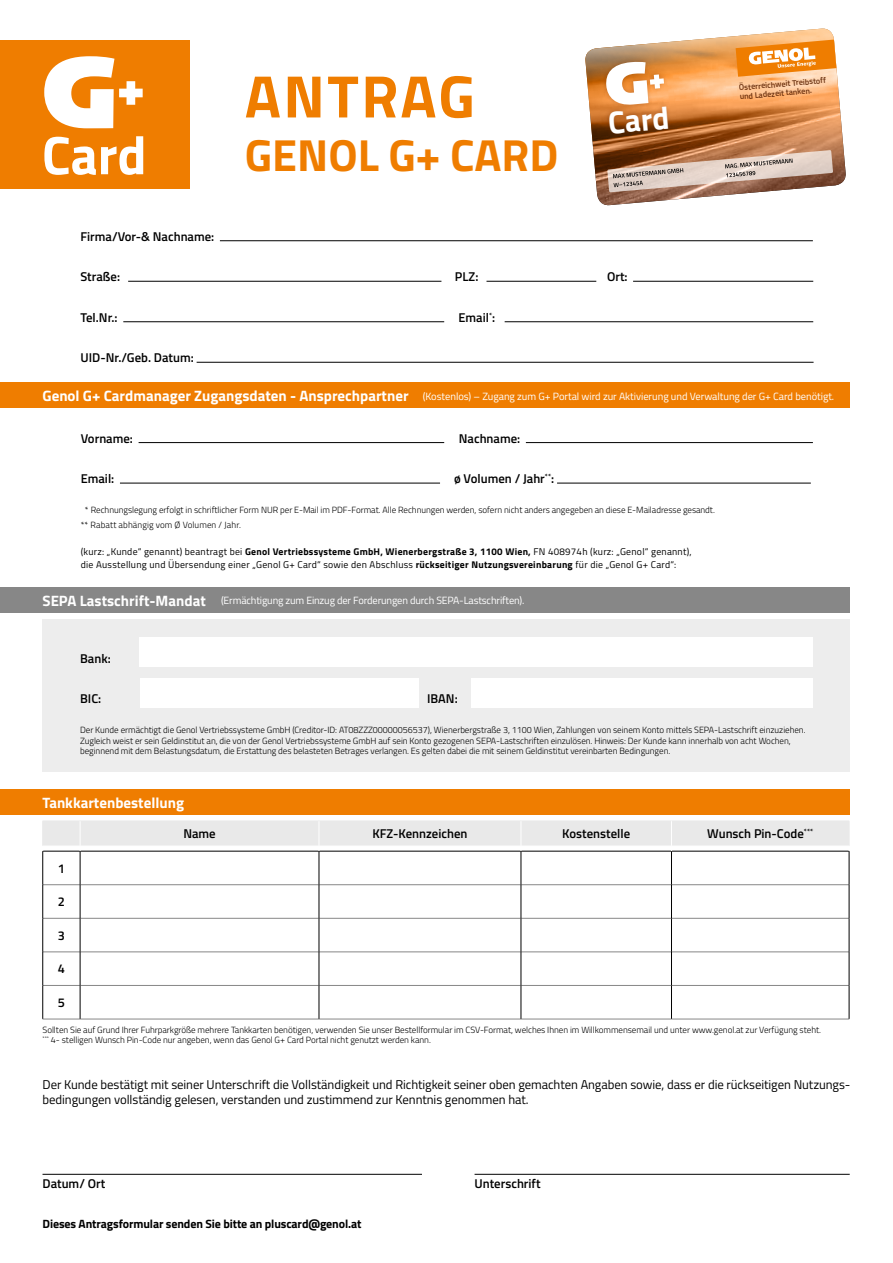
<style>
.page{position:relative;width:893px;height:1263px;background:#fff}
.page>*{position:absolute;margin:0;border:0;box-sizing:border-box;transform-origin:0 0}
.t1{font:700 60px "Titillium";letter-spacing:.04em;color:#ef7d00}
.t2{font:700 54.3px "Titillium";color:#fff}
.t3{font:700 45px "Titillium";color:#ef7d00}
.t4{font:700 31.8px "Titillium";color:#fff}
.t5{font:700 15px "Titillium";color:#fff}
.t6{font:12.75px/15.3px "Titillium";letter-spacing:-.005em;color:#000}
.t7{font:600 12.75px "Titillium";color:#000}
.t8{font:700 12px "Titillium";letter-spacing:-.01em;color:#000}
.t9{font:10.5px "Titillium";letter-spacing:-.015em;color:#fff}
.t10{font:9.75px/13.5px "Titillium";letter-spacing:.025em;color:#000}
.t11{font:300 9px/10.5px "Titillium";letter-spacing:-.005em;color:#000}
.t12{font:600 8.1px/9px "Titillium";color:#5b2000}
.s1{font-weight:700;font-size:15px}
.s2{font-weight:700}
</style>
<div class="page">
<hr style="left:220px;top:240px;width:593px;height:1px;background:#000">
<hr style="left:128px;top:281px;width:313px;height:1px;background:#000">
<hr style="left:486px;top:281px;width:110px;height:1px;background:#000">
<hr style="left:633px;top:281px;width:180px;height:1px;background:#000">
<hr style="left:123px;top:321px;width:321px;height:1px;background:#000">
<hr style="left:505px;top:321px;width:308px;height:1px;background:#000">
<hr style="left:197px;top:362px;width:617px;height:1px;background:#000">
<hr style="left:139px;top:442px;width:305px;height:1px;background:#000">
<hr style="left:526px;top:442px;width:287px;height:1px;background:#000">
<hr style="left:120px;top:483px;width:320px;height:1px;background:#000">
<hr style="left:557px;top:483px;width:254px;height:1px;background:#000">
<div style="left:0;top:382px;width:850px;height:26px;background:#ef7d00"></div>
<div style="left:43px;top:619px;width:807px;height:153px;background:#ededed"></div>
<div style="left:140px;top:637px;width:673px;height:30px;background:#fff"></div>
<div style="left:140px;top:678px;width:279px;height:29px;background:#fff"></div>
<div style="left:472px;top:678px;width:341px;height:29px;background:#fff"></div>
<div style="left:0;top:587px;width:850px;height:26px;background:#878787"></div>
<hr style="left:43px;top:884px;width:37px;height:1px;background:#878787">
<hr style="left:80px;top:884px;width:239px;height:1px;background:#878787">
<hr style="left:319px;top:884px;width:202px;height:1px;background:#878787">
<hr style="left:521px;top:884px;width:150px;height:1px;background:#878787">
<hr style="left:672px;top:884px;width:177px;height:1px;background:#878787">
<hr style="left:43px;top:918px;width:37px;height:1px;background:#878787">
<hr style="left:80px;top:918px;width:239px;height:1px;background:#878787">
<hr style="left:319px;top:918px;width:202px;height:1px;background:#878787">
<hr style="left:521px;top:918px;width:150px;height:1px;background:#878787">
<hr style="left:672px;top:918px;width:177px;height:1px;background:#878787">
<hr style="left:43px;top:952px;width:37px;height:1px;background:#878787">
<hr style="left:80px;top:952px;width:239px;height:1px;background:#878787">
<hr style="left:319px;top:952px;width:202px;height:1px;background:#878787">
<hr style="left:521px;top:952px;width:150px;height:1px;background:#878787">
<hr style="left:672px;top:952px;width:177px;height:1px;background:#878787">
<hr style="left:43px;top:985px;width:37px;height:1px;background:#878787">
<hr style="left:80px;top:985px;width:239px;height:1px;background:#878787">
<hr style="left:319px;top:985px;width:202px;height:1px;background:#878787">
<hr style="left:521px;top:985px;width:150px;height:1px;background:#878787">
<hr style="left:672px;top:985px;width:177px;height:1px;background:#878787">
<hr style="left:43px;top:1019px;width:37px;height:1px;background:#878787">
<hr style="left:80px;top:1019px;width:239px;height:1px;background:#878787">
<hr style="left:319px;top:1019px;width:202px;height:1px;background:#878787">
<hr style="left:521px;top:1019px;width:150px;height:1px;background:#878787">
<hr style="left:671px;top:1019px;width:178px;height:1px;background:#878787">
<hr style="left:42px;top:851px;width:1px;height:34px;background:#000">
<hr style="left:80px;top:851px;width:1px;height:34px;background:#000">
<hr style="left:319px;top:851px;width:1px;height:34px;background:#000">
<hr style="left:521px;top:851px;width:1px;height:34px;background:#000">
<hr style="left:671px;top:851px;width:1px;height:34px;background:#000">
<hr style="left:849px;top:851px;width:1px;height:34px;background:#000">
<hr style="left:42px;top:885px;width:1px;height:33px;background:#000">
<hr style="left:80px;top:885px;width:1px;height:33px;background:#000">
<hr style="left:319px;top:885px;width:1px;height:33px;background:#000">
<hr style="left:521px;top:885px;width:1px;height:33px;background:#000">
<hr style="left:671px;top:885px;width:1px;height:33px;background:#000">
<hr style="left:849px;top:885px;width:1px;height:33px;background:#000">
<hr style="left:42px;top:918px;width:1px;height:34px;background:#000">
<hr style="left:80px;top:918px;width:1px;height:34px;background:#000">
<hr style="left:319px;top:918px;width:1px;height:34px;background:#000">
<hr style="left:521px;top:918px;width:1px;height:34px;background:#000">
<hr style="left:671px;top:918px;width:1px;height:34px;background:#000">
<hr style="left:849px;top:918px;width:1px;height:34px;background:#000">
<hr style="left:42px;top:952px;width:1px;height:33px;background:#000">
<hr style="left:80px;top:952px;width:1px;height:33px;background:#000">
<hr style="left:319px;top:952px;width:1px;height:33px;background:#000">
<hr style="left:521px;top:952px;width:1px;height:33px;background:#000">
<hr style="left:671px;top:952px;width:1px;height:33px;background:#000">
<hr style="left:849px;top:952px;width:1px;height:33px;background:#000">
<hr style="left:42px;top:985px;width:1px;height:34px;background:#000">
<hr style="left:80px;top:985px;width:1px;height:34px;background:#000">
<hr style="left:319px;top:985px;width:1px;height:34px;background:#000">
<hr style="left:521px;top:985px;width:1px;height:34px;background:#000">
<hr style="left:671px;top:985px;width:1px;height:34px;background:#000">
<hr style="left:849px;top:985px;width:1px;height:34px;background:#000">
<hr style="left:43px;top:851px;width:37px;height:1px;background:#000">
<hr style="left:80px;top:851px;width:239px;height:1px;background:#000">
<hr style="left:319px;top:851px;width:202px;height:1px;background:#000">
<hr style="left:521px;top:851px;width:150px;height:1px;background:#000">
<hr style="left:671px;top:851px;width:178px;height:1px;background:#000">
<svg style="left:42px;top:821px;width:808px;height:30px"></svg>
<div style="left:0;top:789px;width:850px;height:26px;background:#ef7d00"></div>
<hr style="left:43px;top:1174px;width:379px;height:1px;background:#000">
<hr style="left:475px;top:1174px;width:375px;height:1px;background:#000">
<svg style="left:592px;top:139px;width:254px;height:66px;background:#b07853"></svg>
<svg style="left:607px;top:150px;width:226px;height:56px"></svg>
<svg style="left:585px;top:29px;width:258px;height:110px"></svg>
<div style="left:0;top:40px;width:190px;height:149px;background:#ef7d00"></div>
<svg style="left:44px;top:56px;width:99px;height:72px"></svg>
<h2 class="t2" style="left:42px;top:114px;width:106px">Card</h2>
<h1 class="t1" style="left:245px;top:51px;width:232px">ANTRAG</h1>
<h3 class="t3" style="left:245px;top:121px;width:315px">GENOL G+ CARD</h3>
<h3 class="t4" style="left:606px;top:98px;width:63px;rotate:-5deg">Card</h3>
<h3 class="t7" style="left:80px;top:227px;width:135px">Firma/Vor-&amp; Nachname:</h3>
<h3 class="t7" style="left:80px;top:267px;width:41px">Straße:</h3>
<h3 class="t7" style="left:455px;top:267px;width:25px">PLZ:</h3>
<h3 class="t7" style="left:607px;top:267px;width:22px">Ort:</h3>
<h3 class="t7" style="left:80px;top:308px;width:39px">Tel.Nr.:</h3>
<h3 class="t7" style="left:458px;top:308px;width:38px">Email<sup>*</sup>:</h3>
<h3 class="t7" style="left:80px;top:348px;width:115px">UID-Nr./Geb. Datum:</h3>
<p class="t12" style="left:739px;top:83px;width:89px;rotate:-5deg">Österreichweit Treibstoff und Ladezeit tanken.</p>
<p class="t9" style="left:43px;top:389px;width:793px"><span class="s1">Genol G+ Cardmanager Zugangsdaten - Ansprechpartner</span> (Kostenlos) – Zugang zum G+ Portal wird zur Aktivierung und Verwaltung der G+ Card benötigt.</p>
<h3 class="t7" style="left:81px;top:429px;width:54px">Vorname:</h3>
<h3 class="t7" style="left:459px;top:429px;width:63px">Nachname:</h3>
<h3 class="t7" style="left:81px;top:469px;width:35px">Email:</h3>
<h3 class="t7" style="left:454px;top:469px;width:102px">ø Volumen / Jahr<sup>**</sup>:</h3>
<p class="t11" style="left:81px;top:502px;width:636px;line-height:14.7px;text-indent:4px">* Rechnungslegung erfolgt in schriftlicher Form NUR per E-Mail im PDF-Format. Alle Rechnungen werden, sofern nicht anders angegeben an diese E-Mailadresse gesandt. ** Rabatt abhängig vom Ø Volumen / Jahr.</p>
<p class="t10" style="left:81px;top:544px;width:612px">(kurz: „Kunde“ genannt) beantragt bei <span class="s2">Genol Vertriebssysteme GmbH, Wienerbergstraße 3, 1100 Wien,</span> FN 408974h (kurz: „Genol“ genannt), die Ausstellung und Übersendung einer „Genol G+ Card“ sowie den Abschluss <span class="s2">rückseitiger Nutzungsvereinbarung</span> für die „Genol G+ Card“:</p>
<p class="t9" style="left:43px;top:593px;width:483px"><span class="s1">SEPA Lastschrift-Mandat</span> (Ermächtigung zum Einzug der Forderungen durch SEPA-Lastschriften).</p>
<h3 class="t7" style="left:80px;top:648px;width:32px">Bank:</h3>
<h3 class="t7" style="left:80px;top:689px;width:23px">BIC:</h3>
<h3 class="t7" style="left:427px;top:689px;width:32px">IBAN:</h3>
<p class="t11" style="left:80px;top:724px;width:727px">Der Kunde ermächtigt die Genol Vertriebssysteme GmbH (Creditor-ID: AT08ZZZ00000056537), Wienerbergstraße 3, 1100 Wien, Zahlungen von seinem Konto mittels SEPA-Lastschrift einzuziehen.<br>Zugleich weist er sein Geldinstitut an, die von der Genol Vertriebssysteme GmbH auf sein Konto gezogenen SEPA-Lastschriften einzulösen. Hinweis: Der Kunde kann innerhalb von acht Wochen, beginnend mit dem Belastungsdatum, die Erstattung des belasteten Betrages verlangen. Es gelten dabei die mit seinem Geldinstitut vereinbarten Bedingungen.</p>
<h3 class="t5" style="left:43px;top:791px;width:143px">Tankkartenbestellung</h3>
<h3 class="t7" style="left:183px;top:824px;width:34px">Name</h3>
<h3 class="t7" style="left:372px;top:824px;width:97px">KFZ-Kennzeichen</h3>
<h3 class="t7" style="left:562px;top:824px;width:69px">Kostenstelle</h3>
<h3 class="t7" style="left:707px;top:824px;width:108px">Wunsch Pin-Code<sup>***</sup></h3>
<h3 class="t7" style="left:58px;top:859px;width:9px">1</h3>
<h3 class="t7" style="left:58px;top:892px;width:9px">2</h3>
<h3 class="t7" style="left:58px;top:926px;width:9px">3</h3>
<h3 class="t7" style="left:58px;top:959px;width:9px">4</h3>
<h3 class="t7" style="left:58px;top:993px;width:9px">5</h3>
<p class="t11" style="left:43px;top:1024px;width:780px">Sollten Sie auf Grund Ihrer Fuhrparkgröße mehrere Tankkarten benötigen, verwenden Sie unser Bestellformular im CSV-Format, welches Ihnen im Willkommensemail und unter www.genol.at zur Verfügung steht. <sup>***</sup> 4- stelligen Wunsch Pin-Code nur angeben, wenn das Genol G+ Card Portal nicht genutzt werden kann.</p>
<p class="t6" style="left:43px;top:1076px;width:809px">Der Kunde bestätigt mit seiner Unterschrift die Vollständigkeit und Richtigkeit seiner oben gemachten Angaben sowie, dass er die rückseitigen Nutzungs&shy;bedingungen vollständig gelesen, verstanden und zustimmend zur Kenntnis genommen hat.</p>
<h3 class="t7" style="left:43px;top:1173px;width:64px">Datum/ Ort</h3>
<h3 class="t7" style="left:474px;top:1173px;width:68px">Unterschrift</h3>
<h3 class="t8" style="left:43px;top:1215px;width:320px">Dieses Antragsformular senden Sie bitte an pluscard@genol.at</h3>
</div>
